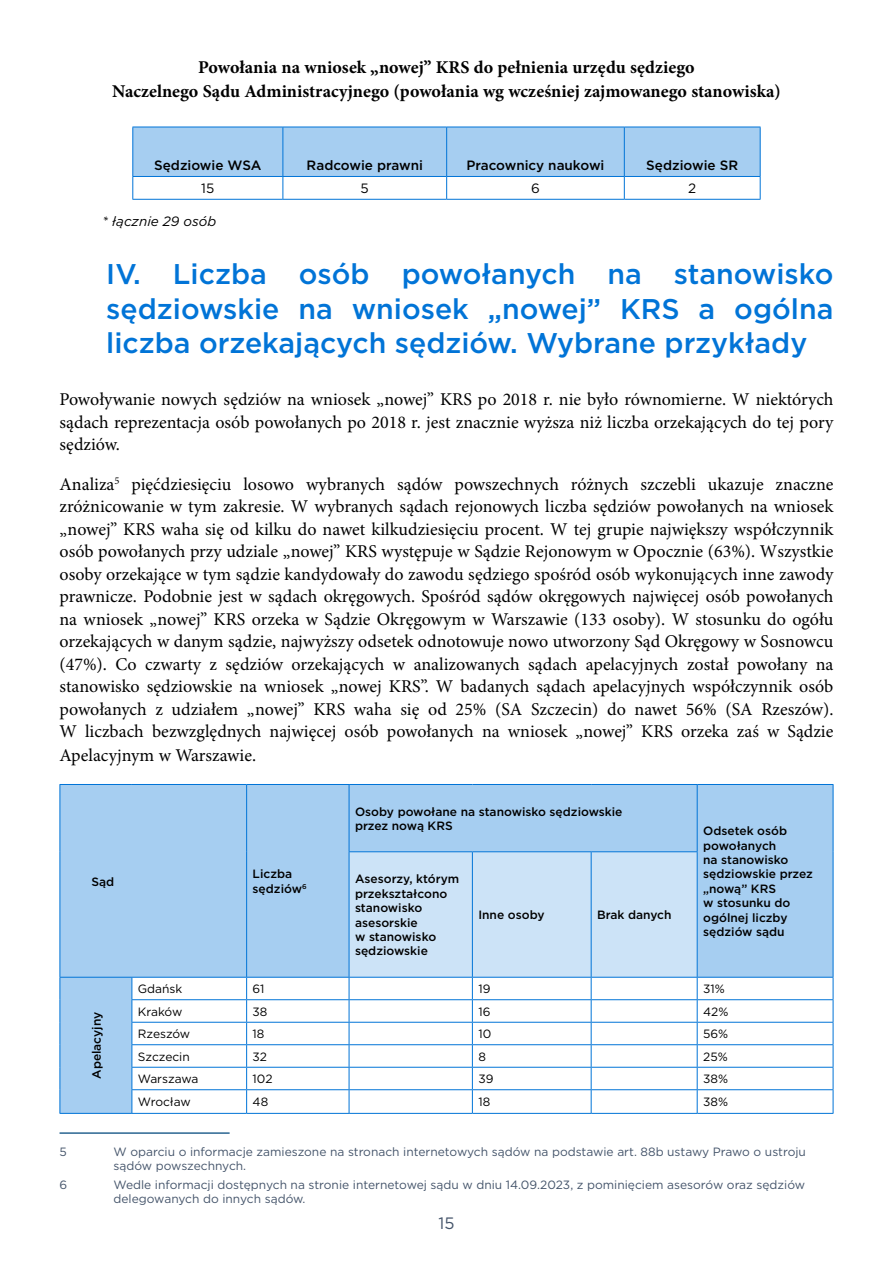
<style>
.page{position:relative;width:893px;height:1263px;background:#fff}
.page>*{position:absolute;margin:0;border:0;box-sizing:border-box;transform-origin:0 0}
.t1{font:500 28.5px/34.2px "Gotham";color:#0174d7;text-align:justify}
.t2{font:18px/22.6px "Minion Pro";color:#000;text-align:justify}
.t3{font:700 18px/24px "Minion Pro";color:#000;text-align:center}
.t4{font:16.5px "Gotham";color:#44546a}
.t5{font:500 13.5px "Gotham";color:#000}
.t6{font:italic 13.5px "Gotham";color:#000}
.t7{font:13.5px "Gotham";color:#000}
.t8{font:500 12px/14.4px "Gotham";color:#000}
.t9{font:12px/14.4px "Gotham";color:#44546a}
.t10{font:12px "Gotham";color:#000}
</style>
<div class="page">
<svg style="left:132px;top:127px;width:629px;height:72px"></svg>
<hr style="left:132px;top:199px;width:151px;height:1px;background:#0174d7">
<hr style="left:283px;top:199px;width:164px;height:1px;background:#0174d7">
<hr style="left:447px;top:199px;width:177px;height:1px;background:#0174d7">
<hr style="left:624px;top:199px;width:136px;height:1px;background:#0174d7">
<svg style="left:61px;top:785px;width:772px;height:328px;fill:#a6cef1"></svg>
<hr style="left:60px;top:784px;width:72px;height:1px;background:#0174d7">
<hr style="left:60px;top:785px;width:1px;height:67px;background:#0174d7">
<hr style="left:132px;top:784px;width:115px;height:1px;background:#0174d7">
<hr style="left:247px;top:784px;width:102px;height:1px;background:#0174d7">
<hr style="left:246px;top:785px;width:1px;height:67px;background:#0174d7">
<hr style="left:60px;top:852px;width:1px;height:125px;background:#0174d7">
<hr style="left:246px;top:852px;width:1px;height:125px;background:#0174d7">
<hr style="left:349px;top:784px;width:123px;height:1px;background:#0174d7">
<hr style="left:349px;top:785px;width:1px;height:66px;background:#0174d7">
<hr style="left:472px;top:784px;width:119px;height:1px;background:#0174d7">
<hr style="left:591px;top:784px;width:106px;height:1px;background:#0174d7">
<hr style="left:697px;top:784px;width:136px;height:1px;background:#0174d7">
<hr style="left:697px;top:785px;width:1px;height:66px;background:#0174d7">
<hr style="left:833px;top:785px;width:1px;height:67px;background:#0174d7">
<hr style="left:833px;top:852px;width:1px;height:125px;background:#0174d7">
<hr style="left:349px;top:851px;width:123px;height:1px;background:#0174d7">
<hr style="left:472px;top:851px;width:119px;height:1px;background:#0174d7">
<hr style="left:591px;top:851px;width:107px;height:1px;background:#0174d7">
<hr style="left:60px;top:977px;width:72px;height:1px;background:#0174d7">
<svg style="left:60px;top:977px;width:1px;height:136px"></svg>
<hr style="left:132px;top:977px;width:115px;height:1px;background:#0174d7">
<hr style="left:247px;top:977px;width:102px;height:1px;background:#0174d7">
<hr style="left:697px;top:977px;width:136px;height:1px;background:#0174d7">
<hr style="left:132px;top:999px;width:115px;height:1px;background:#0174d7">
<hr style="left:247px;top:999px;width:102px;height:1px;background:#0174d7">
<hr style="left:697px;top:999px;width:136px;height:1px;background:#0174d7">
<hr style="left:132px;top:1022px;width:115px;height:1px;background:#0174d7">
<hr style="left:247px;top:1022px;width:102px;height:1px;background:#0174d7">
<hr style="left:697px;top:1022px;width:136px;height:1px;background:#0174d7">
<hr style="left:132px;top:1044px;width:115px;height:1px;background:#0174d7">
<hr style="left:247px;top:1044px;width:102px;height:1px;background:#0174d7">
<hr style="left:697px;top:1044px;width:136px;height:1px;background:#0174d7">
<hr style="left:132px;top:1067px;width:115px;height:1px;background:#0174d7">
<hr style="left:247px;top:1067px;width:102px;height:1px;background:#0174d7">
<hr style="left:697px;top:1067px;width:136px;height:1px;background:#0174d7">
<hr style="left:132px;top:1089px;width:115px;height:1px;background:#0174d7">
<svg style="left:132px;top:977px;width:1px;height:136px"></svg>
<hr style="left:247px;top:1089px;width:102px;height:1px;background:#0174d7">
<svg style="left:246px;top:977px;width:1px;height:136px"></svg>
<hr style="left:697px;top:1089px;width:136px;height:1px;background:#0174d7">
<svg style="left:349px;top:852px;width:349px;height:261px"></svg>
<svg style="left:833px;top:977px;width:1px;height:136px"></svg>
<hr style="left:60px;top:1113px;width:72px;height:1px;background:#0174d7">
<hr style="left:132px;top:1113px;width:115px;height:1px;background:#0174d7">
<hr style="left:247px;top:1113px;width:102px;height:1px;background:#0174d7">
<hr style="left:349px;top:1113px;width:123px;height:1px;background:#0174d7">
<hr style="left:472px;top:1113px;width:119px;height:1px;background:#0174d7">
<hr style="left:591px;top:1113px;width:106px;height:1px;background:#0174d7">
<hr style="left:697px;top:1113px;width:136px;height:1px;background:#0174d7">
<hr style="left:60px;top:1132px;width:170px;height:2px;background:#2a6591">
<p class="t3" style="left:112px;top:55px;width:670px">Powołania na wniosek „nowej” KRS do pełnienia urzędu sędziego<br>Naczelnego Sądu Administracyjnego (powołania wg wcześniej zajmowanego stanowiska)</p>
<p class="t5" style="left:154px;top:157px;width:109px">Sędziowie WSA</p>
<p class="t5" style="left:307px;top:157px;width:118px">Radcowie prawni</p>
<p class="t5" style="left:466px;top:157px;width:140px">Pracownicy naukowi</p>
<p class="t5" style="left:646px;top:157px;width:93px">Sędziowie SR</p>
<p class="t7" style="left:201px;top:180px;width:15px">15</p>
<p class="t7" style="left:361px;top:180px;width:10px">5</p>
<p class="t7" style="left:531px;top:180px;width:10px">6</p>
<p class="t7" style="left:688px;top:180px;width:10px">2</p>
<p class="t6" style="left:102px;top:213px;width:116px">* łącznie 29 osób</p>
<h1 class="t1" style="left:106px;top:257px;width:729px">IV. Liczba osób powołanych na stanowisko sędziowskie na wniosek „nowej” KRS a ogólna liczba orzekających sędziów. Wybrane przykłady</h1>
<p class="t2" style="left:60px;top:388px;width:775px">Powoływanie nowych sędziów na wniosek „nowej” KRS po 2018 r. nie było równomierne. W niektórych sądach reprezentacja osób powołanych po 2018 r. jest znacznie wyższa niż liczba orzekających do tej pory sędziów.</p>
<p class="t2" style="left:60px;top:473px;width:775px">Analiza<sup>5</sup> pięćdziesięciu losowo wybranych sądów powszechnych różnych szczebli ukazuje znaczne zróżnicowanie w tym zakresie. W wybranych sądach rejonowych liczba sędziów powołanych na wniosek „nowej” KRS waha się od kilku do nawet kilkudziesięciu procent. W tej grupie największy współczynnik osób powołanych przy udziale „nowej” KRS występuje w Sądzie Rejonowym w Opocznie (63%). Wszystkie osoby orzekające w tym sądzie kandydowały do zawodu sędziego spośród osób wykonujących inne zawody prawnicze. Podobnie jest w sądach okręgowych. Spośród sądów okręgowych najwięcej osób powołanych na wniosek „nowej” KRS orzeka w Sądzie Okręgowym w Warszawie (133 osoby). W stosunku do ogółu orzekających w danym sądzie, najwyższy odsetek odnotowuje nowo utworzony Sąd Okręgowy w Sosnowcu (47%). Co czwarty z sędziów orzekających w analizowanych sądach apelacyjnych został powołany na stanowisko sędziowskie na wniosek „nowej KRS”. W badanych sądach apelacyjnych współczynnik osób powołanych z udziałem „nowej” KRS waha się od 25% (SA Szczecin) do nawet 56% (SA Rzeszów).<br>W liczbach bezwzględnych najwięcej osób powołanych na wniosek „nowej” KRS orzeka zaś w Sądzie Apelacyjnym w Warszawie.</p>
<p class="t8" style="left:91px;top:874px;width:24px">Sąd</p>
<p class="t8" style="left:253px;top:867px;width:55px">Liczba sędziów<sup>6</sup></p>
<p class="t8" style="left:355px;top:804px;width:269px">Osoby powołane na stanowisko sędziowskie przez nową KRS</p>
<p class="t8" style="left:355px;top:872px;width:106px">Asesorzy, którym przekształcono stanowisko asesorskie<br>w stanowisko sędziowskie</p>
<p class="t8" style="left:478px;top:908px;width:68px">Inne osoby</p>
<p class="t8" style="left:597px;top:908px;width:76px">Brak danych</p>
<p class="t8" style="left:703px;top:824px;width:111px">Odsetek osób powołanych<br>na stanowisko sędziowskie przez „nową” KRS<br>w stosunku do ogólnej liczby sędziów sądu</p>
<p class="t8" style="left:89px;top:1079px;width:69px;rotate:-90deg">Apelacyjny</p>
<p class="t10" style="left:138px;top:981px;width:46px">Gdańsk</p>
<p class="t10" style="left:253px;top:981px;width:13px">61</p>
<p class="t10" style="left:478px;top:981px;width:14px">19</p>
<p class="t10" style="left:703px;top:981px;width:23px">31%</p>
<p class="t10" style="left:138px;top:1004px;width:46px">Kraków</p>
<p class="t10" style="left:253px;top:1004px;width:16px">38</p>
<p class="t10" style="left:478px;top:1004px;width:14px">16</p>
<p class="t10" style="left:703px;top:1004px;width:27px">42%</p>
<p class="t10" style="left:138px;top:1026px;width:54px">Rzeszów</p>
<p class="t10" style="left:253px;top:1026px;width:13px">18</p>
<p class="t10" style="left:478px;top:1026px;width:14px">10</p>
<p class="t10" style="left:703px;top:1026px;width:27px">56%</p>
<p class="t10" style="left:138px;top:1049px;width:53px">Szczecin</p>
<p class="t10" style="left:253px;top:1049px;width:16px">32</p>
<p class="t10" style="left:478px;top:1049px;width:9px">8</p>
<p class="t10" style="left:703px;top:1049px;width:26px">25%</p>
<p class="t10" style="left:138px;top:1071px;width:62px">Warszawa</p>
<p class="t10" style="left:253px;top:1071px;width:21px">102</p>
<p class="t10" style="left:478px;top:1071px;width:17px">39</p>
<p class="t10" style="left:703px;top:1071px;width:26px">38%</p>
<p class="t10" style="left:138px;top:1094px;width:54px">Wrocław</p>
<p class="t10" style="left:253px;top:1094px;width:17px">48</p>
<p class="t10" style="left:478px;top:1094px;width:13px">18</p>
<p class="t10" style="left:703px;top:1094px;width:26px">38%</p>
<p class="t9" style="left:60px;top:1144px;width:9px">5</p>
<p class="t9" style="left:114px;top:1144px;width:694px">W oparciu o informacje zamieszone na stronach internetowych sądów na podstawie art. 88b ustawy Prawo o ustroju sądów powszechnych.</p>
<p class="t9" style="left:60px;top:1177px;width:9px">6</p>
<p class="t9" style="left:114px;top:1177px;width:693px">Wedle informacji dostępnych na stronie internetowej sądu w dniu 14.09.2023, z pominięciem asesorów oraz sędziów delegowanych do innych sądów.</p>
<p class="t4" style="left:438px;top:1213px;width:18px">15</p>
</div>
